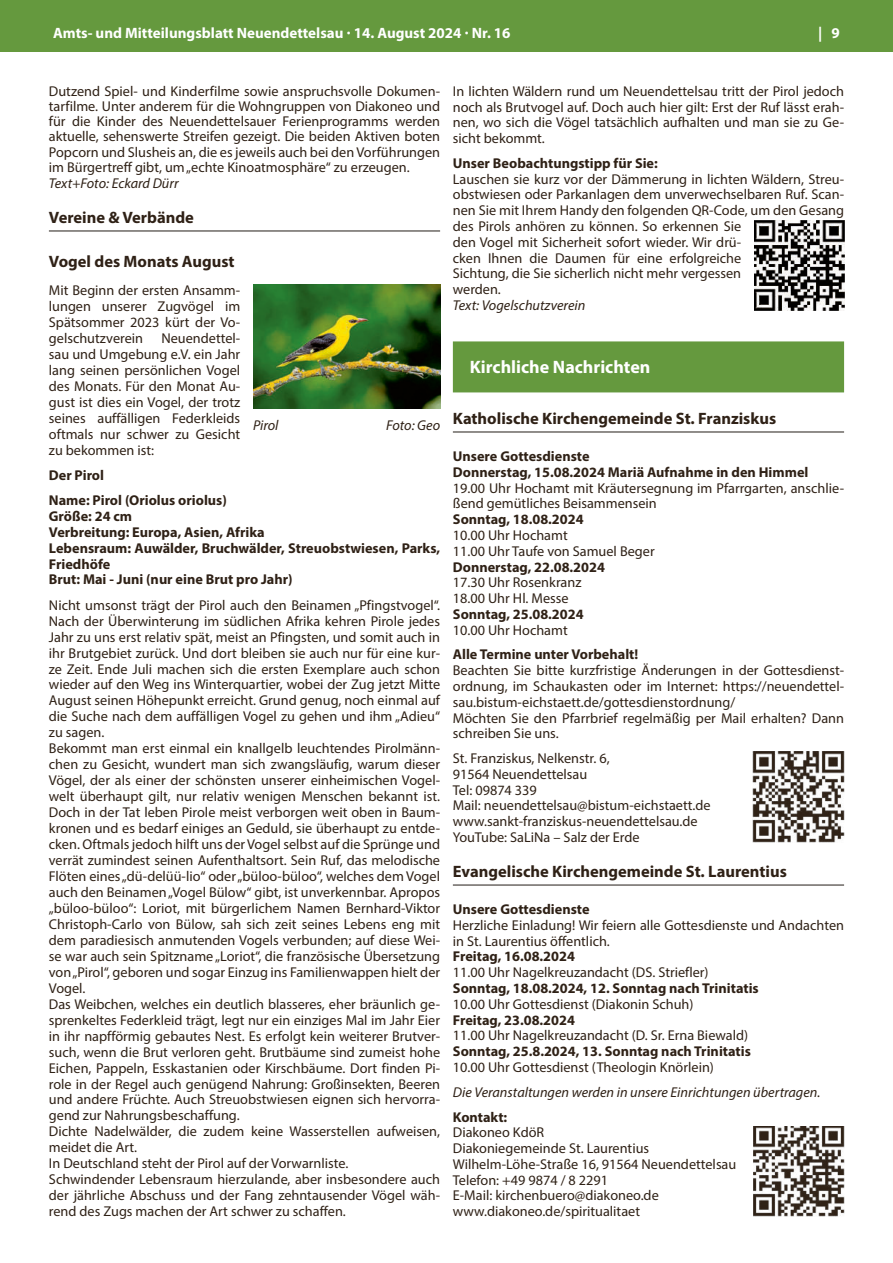
<style>
.page{position:relative;width:893px;height:1263px;background:#fff}
.page>*{position:absolute;margin:0;border:0;box-sizing:border-box;transform-origin:0 0}
.t1{font:700 18px "Myriad Pro";color:#fff}
.t2{font:700 16.5px "Myriad Pro";color:#2f2116}
.t3{font:700 15px "Myriad Pro";color:#fff}
.t4{font:14.25px/15.9px "Myriad Pro";color:#2f2116}
.t5{font:700 14.25px/15.9px "Myriad Pro";color:#2f2116}
.t6{font:italic 14.25px "Myriad Pro";color:#2f2116}
</style>
<div class="page">
<div style="left:0;top:0;width:893px;height:51px;background:#65993e"></div>
<hr style="left:49px;top:230px;width:391px;height:2px;background:#6c6864">
<div style="left:453px;top:341px;width:391px;height:51px;background:#65993e"></div>
<hr style="left:453px;top:431px;width:391px;height:2px;background:#6c6864">
<hr style="left:453px;top:884px;width:391px;height:2px;background:#6c6864">
<img style="left:253px;top:285px;width:187px;height:124px">
<img style="left:753px;top:752px;width:91px;height:90px">
<img style="left:753px;top:1126px;width:91px;height:90px">
<img style="left:754px;top:220px;width:90px;height:90px">
<p class="t3" style="left:53px;top:25px;width:459px">Amts- und Mitteilungsblatt Neuendettelsau · 14. August 2024 · Nr. 16</p>
<p class="t3" style="left:818px;top:25px;width:23px">| 9</p>
<p class="t4" style="left:49px;top:83px;width:393px;line-height:15.1px;text-align:justify">Dutzend Spiel- und Kinderfilme sowie anspruchsvolle Dokumen&shy;tarfilme. Unter anderem für die Wohngruppen von Diakoneo und für die Kinder des Neuendettelsauer Ferienprogramms werden aktuelle, sehenswerte Streifen gezeigt. Die beiden Aktiven boten Popcorn und Slusheis an, die es jeweils auch bei den Vorführungen im Bürgertreff gibt, um „echte Kinoatmosphäre“ zu erzeugen.</p>
<p class="t6" style="left:49px;top:177px;width:131px">Text+Foto: Eckard Dürr</p>
<p class="t2" style="left:49px;top:209px;width:147px">Vereine &amp; Verbände</p>
<p class="t2" style="left:49px;top:253px;width:187px">Vogel des Monats August</p>
<p class="t4" style="left:49px;top:282px;width:193px;text-align:justify">Mit Beginn der ersten Ansamm&shy;lungen unserer Zugvögel im Spätsommer 2023 kürt der Vo&shy;gelschutzverein</p>
<p class="t4" style="left:49px;top:330px;width:193px;text-align:justify;text-indent:113px">Neuendettel&shy;sau und Umgebung e.V. ein Jahr lang seinen persönlichen Vogel des Monats. Für den Monat Au&shy;gust ist dies ein Vogel, der trotz seines auffälligen Federkleids oftmals nur schwer zu Gesicht zu bekommen ist:</p>
<p class="t5" style="left:49px;top:463px;width:179px;line-height:25.2px">Der Pirol<br>Name: Pirol (Oriolus oriolus)</p>
<p class="t5" style="left:49px;top:508px;width:393px">Größe: 24 cm<br>Verbreitung: Europa, Asien, Afrika<br>Lebensraum: Auwälder, Bruchwälder, Streuobstwiesen, Parks,<br>Friedhöfe<br>Brut: Mai - Juni (nur eine Brut pro Jahr)</p>
<p class="t4" style="left:49px;top:597px;width:393px">Nicht umsonst trägt der Pirol auch den Beinamen „Pfingstvogel“.<br>Nach der Überwinterung im südlichen Afrika kehren Pirole jedes Jahr zu uns erst relativ spät, meist an Pfingsten, und somit auch in ihr Brutgebiet zurück. Und dort bleiben sie auch nur für eine kur&shy;ze Zeit. Ende Juli machen sich die ersten Exemplare auch schon wieder auf den Weg ins Winterquartier, wobei der Zug jetzt Mitte August seinen Höhepunkt erreicht. Grund genug, noch einmal auf die Suche nach dem auffälligen Vogel zu gehen und ihm „Adieu“ zu sagen.<br>Bekommt man erst einmal ein knallgelb leuchtendes Pirolmänn&shy;chen zu Gesicht, wundert man sich zwangsläufig, warum dieser Vögel, der als einer der schönsten unserer einheimischen Vogel&shy;welt überhaupt gilt, nur relativ wenigen Menschen bekannt ist.<br>Doch in der Tat leben Pirole meist verborgen weit oben in Baum&shy;kronen und es bedarf einiges an Geduld, sie überhaupt zu entde&shy;cken. Oftmals jedoch hilft uns der Vogel selbst auf die Sprünge und verrät zumindest seinen Aufenthaltsort. Sein Ruf, das melodische Flöten eines „dü-delüü-lio“ oder „büloo-büloo“, welches dem Vogel auch den Beinamen „Vogel Bülow“ gibt, ist unverkennbar. Apropos „büloo-büloo“: Loriot, mit bürgerlichem Namen Bernhard-Viktor Christoph-Carlo von Bülow, sah sich zeit seines Lebens eng mit dem paradiesisch anmutenden Vogels verbunden; auf diese Wei&shy;se war auch sein Spitzname „Loriot“, die französische Übersetzung von „Pirol“, geboren und sogar Einzug ins Familienwappen hielt der Vogel.<br>Das Weibchen, welches ein deutlich blasseres, eher bräunlich ge&shy;sprenkeltes Federkleid trägt, legt nur ein einziges Mal im Jahr Eier in ihr napfförmig gebautes Nest. Es erfolgt kein weiterer Brutver&shy;such, wenn die Brut verloren geht. Brutbäume sind zumeist hohe Eichen, Pappeln, Esskastanien oder Kirschbäume. Dort finden Pi&shy;role in der Regel auch genügend Nahrung: Großinsekten, Beeren und andere Früchte. Auch Streuobstwiesen eignen sich hervorra&shy;gend zur Nahrungsbeschaffung.<br>Dichte Nadelwälder, die zudem keine Wasserstellen aufweisen, meidet die Art.<br>In Deutschland steht der Pirol auf der Vorwarnliste.<br>Schwindender Lebensraum hierzulande, aber insbesondere auch der jährliche Abschuss und der Fang zehntausender Vögel wäh&shy;rend des Zugs machen der Art schwer zu schaffen.</p>
<p class="t6" style="left:253px;top:420px;width:27px">Pirol</p>
<p class="t6" style="left:386px;top:420px;width:55px">Foto: Geo</p>
<p class="t4" style="left:453px;top:83px;width:393px;text-align:justify">In lichten Wäldern rund um Neuendettelsau tritt der Pirol jedoch noch als Brutvogel auf. Doch auch hier gilt: Erst der Ruf lässt erah&shy;nen, wo sich die Vögel tatsächlich aufhalten und man sie zu Ge&shy;sicht bekommt.</p>
<p class="t5" style="left:453px;top:156px;width:206px">Unser Beobachtungstipp für Sie:</p>
<p class="t4" style="left:453px;top:171px;width:393px">Lauschen sie kurz vor der Dämmerung in lichten Wäldern, Streu&shy;obstwiesen oder Parkanlagen dem unverwechselbaren Ruf. Scan&shy;nen Sie mit Ihrem Handy den folgenden QR-Code, um den Gesang des Pirols anhören zu können. So erkennen Sie<br>den Vogel mit Sicherheit sofort wieder. Wir drü-<br>cken Ihnen die Daumen für eine erfolgreiche<br>Sichtung, die Sie sicherlich nicht mehr vergessen<br>werden.</p>
<p class="t6" style="left:453px;top:300px;width:134px">Text: Vogelschutzverein</p>
<p class="t1" style="left:470px;top:358px;width:182px">Kirchliche Nachrichten</p>
<p class="t2" style="left:453px;top:410px;width:325px">Katholische Kirchengemeinde St. Franziskus</p>
<p class="t5" style="left:453px;top:449px;width:357px">Unsere Gottesdienste<br>Donnerstag, 15.08.2024 Mariä Aufnahme in den Himmel</p>
<p class="t4" style="left:453px;top:480px;width:393px">19.00 Uhr Hochamt mit Kräutersegnung im Pfarrgarten, anschlie&shy;ßend gemütliches Beisammensein</p>
<p class="t5" style="left:453px;top:512px;width:132px">Sonntag, 18.08.2024</p>
<p class="t4" style="left:453px;top:527px;width:203px">10.00 Uhr Hochamt<br>11.00 Uhr Taufe von Samuel Beger</p>
<p class="t5" style="left:453px;top:559px;width:154px">Donnerstag, 22.08.2024</p>
<p class="t4" style="left:453px;top:574px;width:130px">17.30 Uhr Rosenkranz<br>18.00 Uhr Hl. Messe</p>
<p class="t5" style="left:453px;top:607px;width:132px">Sonntag, 25.08.2024</p>
<p class="t4" style="left:453px;top:622px;width:116px">10.00 Uhr Hochamt</p>
<p class="t5" style="left:453px;top:647px;width:187px">Alle Termine unter Vorbehalt!</p>
<p class="t4" style="left:453px;top:662px;width:393px">Beachten Sie bitte kurzfristige Änderungen in der Gottesdienst&shy;ordnung, im Schaukasten oder im Internet: https://neuendettel&shy;sau.bistum-eichstaett.de/gottesdienstordnung/<br>Möchten Sie den Pfarrbrief regelmäßig per Mail erhalten? Dann schreiben Sie uns.</p>
<p class="t4" style="left:453px;top:750px;width:259px">St. Franziskus, Nelkenstr. 6,<br>91564 Neuendettelsau<br>Tel: 09874 339<br>Mail: neuendettelsau@bistum-eichstaett.de www.sankt-franziskus-neuendettelsau.de<br>YouTube: SaLiNa – Salz der Erde</p>
<p class="t2" style="left:453px;top:863px;width:335px">Evangelische Kirchengemeinde St. Laurentius</p>
<p class="t5" style="left:453px;top:902px;width:138px">Unsere Gottesdienste</p>
<p class="t4" style="left:453px;top:917px;width:393px">Herzliche Einladung! Wir feiern alle Gottesdienste und Andachten in St. Laurentius öffentlich.</p>
<p class="t5" style="left:453px;top:949px;width:124px">Freitag, 16.08.2024</p>
<p class="t4" style="left:453px;top:964px;width:257px">11.00 Uhr Nagelkreuzandacht (DS. Striefler)</p>
<p class="t5" style="left:453px;top:981px;width:307px">Sonntag, 18.08.2024, 12. Sonntag nach Trinitatis</p>
<p class="t4" style="left:453px;top:996px;width:242px">10.00 Uhr Gottesdienst (Diakonin Schuh)</p>
<p class="t5" style="left:453px;top:1012px;width:124px">Freitag, 23.08.2024</p>
<p class="t4" style="left:453px;top:1027px;width:297px">11.00 Uhr Nagelkreuzandacht (D. Sr. Erna Biewald)</p>
<p class="t5" style="left:453px;top:1044px;width:299px">Sonntag, 25.8.2024, 13. Sonntag nach Trinitatis</p>
<p class="t4" style="left:453px;top:1059px;width:263px">10.00 Uhr Gottesdienst (Theologin Knörlein)</p>
<p class="t6" style="left:453px;top:1086px;width:369px">Die Veranstaltungen werden in unsere Einrichtungen übertragen.</p>
<p class="t5" style="left:453px;top:1109px;width:56px">Kontakt:</p>
<p class="t4" style="left:453px;top:1124px;width:285px">Diakoneo KdöR<br>Diakoniegemeinde St. Laurentius<br>Wilhelm-Löhe-Straße 16, 91564 Neuendettelsau<br>Telefon: +49 9874 / 8 2291<br>E-Mail: kirchenbuero@diakoneo.de www.diakoneo.de/spiritualitaet</p>
</div>
